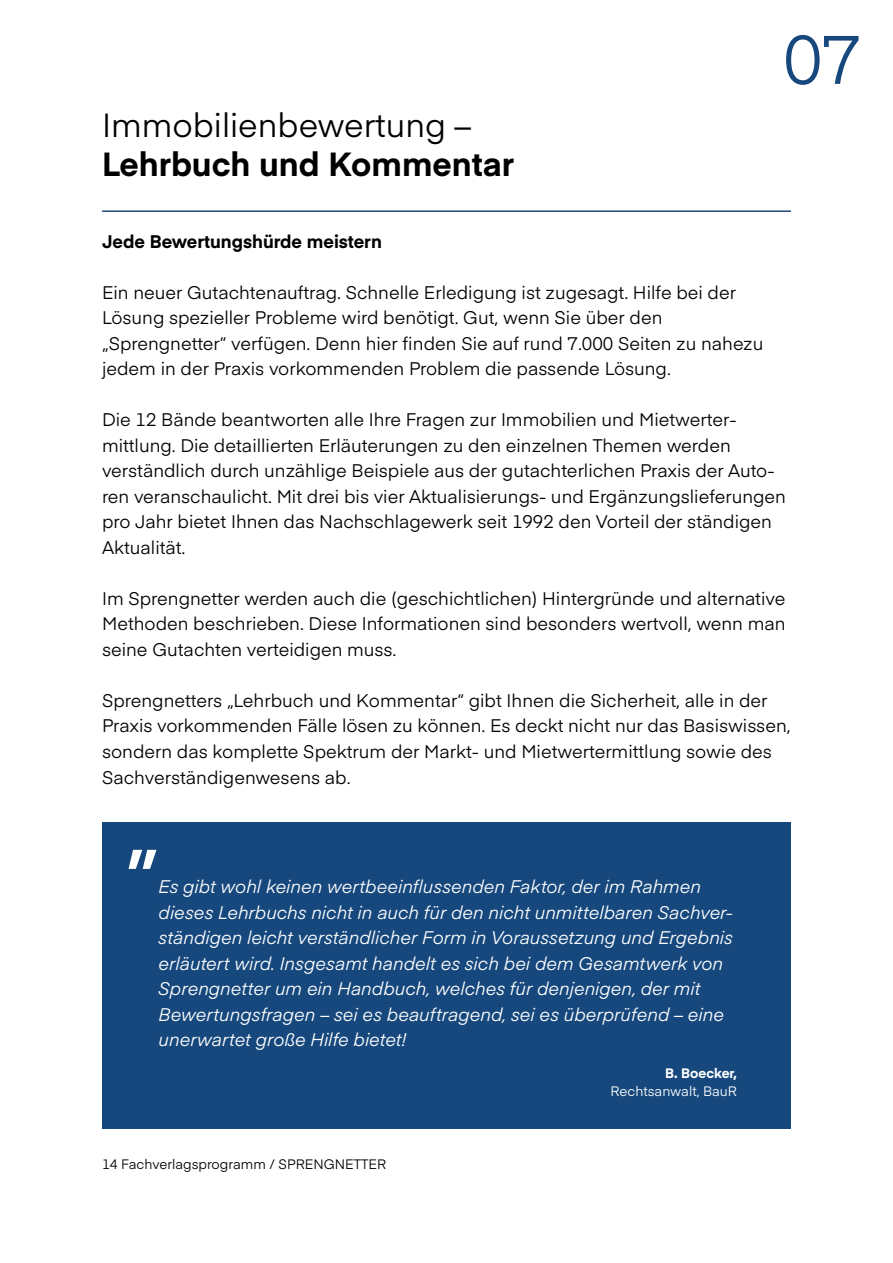
<style>
.page{position:relative;width:893px;height:1263px;background:#fff}
.page>*{position:absolute;margin:0;border:0;box-sizing:border-box;transform-origin:0 0}
.t1{font:600 74.55px "Eina 01";color:#fff}
.t2{font:67.5px "Eina 01";color:#16487d}
.t3{font:33px "Eina 01";color:#000}
.t4{font:700 33px "Eina 01";color:#000}
.t5{font:18px/25.5px "Eina 01";color:#000}
.t6{font:italic 18px/25.5px "Eina 01";letter-spacing:-.005em;color:#fff}
.t7{font:700 18px "Eina 01";color:#000}
.t8{font:13.5px "Eina 01";color:#000}
.t9{font:13.5px "Eina 01";color:#fff}
.t10{font:700 13.5px "Eina 01";color:#fff}
</style>
<div class="page">
<div style="left:102px;top:822px;width:689px;height:306px;background:#16487d"></div>
<hr style="left:102px;top:210px;width:689px;height:2px;background:#1f497d">
<h3 class="t3" style="left:102px;top:100px;width:371px">Immobilienbewertung –</h3>
<h3 class="t4" style="left:102px;top:140px;width:414px">Lehrbuch und Kommentar</h3>
<h2 class="t2" style="left:783px;top:9px;width:79px">07</h2>
<p class="t7" style="left:102px;top:228px;width:281px">Jede Bewertungshürde meistern</p>
<p class="t5" style="left:102px;top:278px;width:663px">Ein neuer Gutachtenauftrag. Schnelle Erledigung ist zugesagt. Hilfe bei der Lösung spezieller Probleme wird benötigt. Gut, wenn Sie über den „Sprengnetter“ verfügen. Denn hier finden Sie auf rund 7.000 Seiten zu nahezu jedem in der Praxis vorkommenden Problem die passende Lösung.</p>
<p class="t5" style="left:102px;top:406px;width:685px">Die 12 Bände beantworten alle Ihre Fragen zur Immobilien und Mietwerter&shy;mittlung. Die detaillierten Erläuterungen zu den einzelnen Themen werden verständlich durch unzählige Beispiele aus der gutachterlichen Praxis der Auto&shy;ren veranschaulicht. Mit drei bis vier Aktualisierungs- und Ergänzungslieferungen pro Jahr bietet Ihnen das Nachschlagewerk seit 1992 den Vorteil der ständigen Aktualität.</p>
<p class="t5" style="left:102px;top:584px;width:685px;text-align:justify">Im Sprengnetter werden auch die (geschichtlichen) Hintergründe und alternative Methoden beschrieben. Diese Informationen sind besonders wertvoll, wenn man seine Gutachten verteidigen muss.</p>
<p class="t5" style="left:102px;top:686px;width:690px">Sprengnetters „Lehrbuch und Kommentar“ gibt Ihnen die Sicherheit, alle in der Praxis vorkommenden Fälle lösen zu können. Es deckt nicht nur das Basiswissen, sondern das komplette Spektrum der Markt- und Mietwertermittlung sowie des Sachverständigenwesens ab.</p>
<h1 class="t1" style="left:126px;top:778px;width:34px">„</h1>
<p class="t6" style="left:159px;top:872px;width:576px">Es gibt wohl keinen wertbeeinflussenden Faktor, der im Rahmen dieses Lehrbuchs nicht in auch für den nicht unmittelbaren Sachver&shy;ständigen leicht verständlicher Form in Voraussetzung und Ergebnis erläutert wird. Insgesamt handelt es sich bei dem Gesamtwerk von Sprengnetter um ein Handbuch, welches für denjenigen, der mit Bewertungsfragen – sei es beauftragend, sei es überprüfend – eine unerwartet große Hilfe bietet!</p>
<p class="t8" style="left:102px;top:1154px;width:286px">14 Fachverlagsprogramm / SPRENGNETTER</p>
<p class="t10" style="left:665px;top:1063px;width:73px">B. Boecker,</p>
<p class="t9" style="left:610px;top:1081px;width:128px">Rechtsanwalt, BauR</p>
</div>
